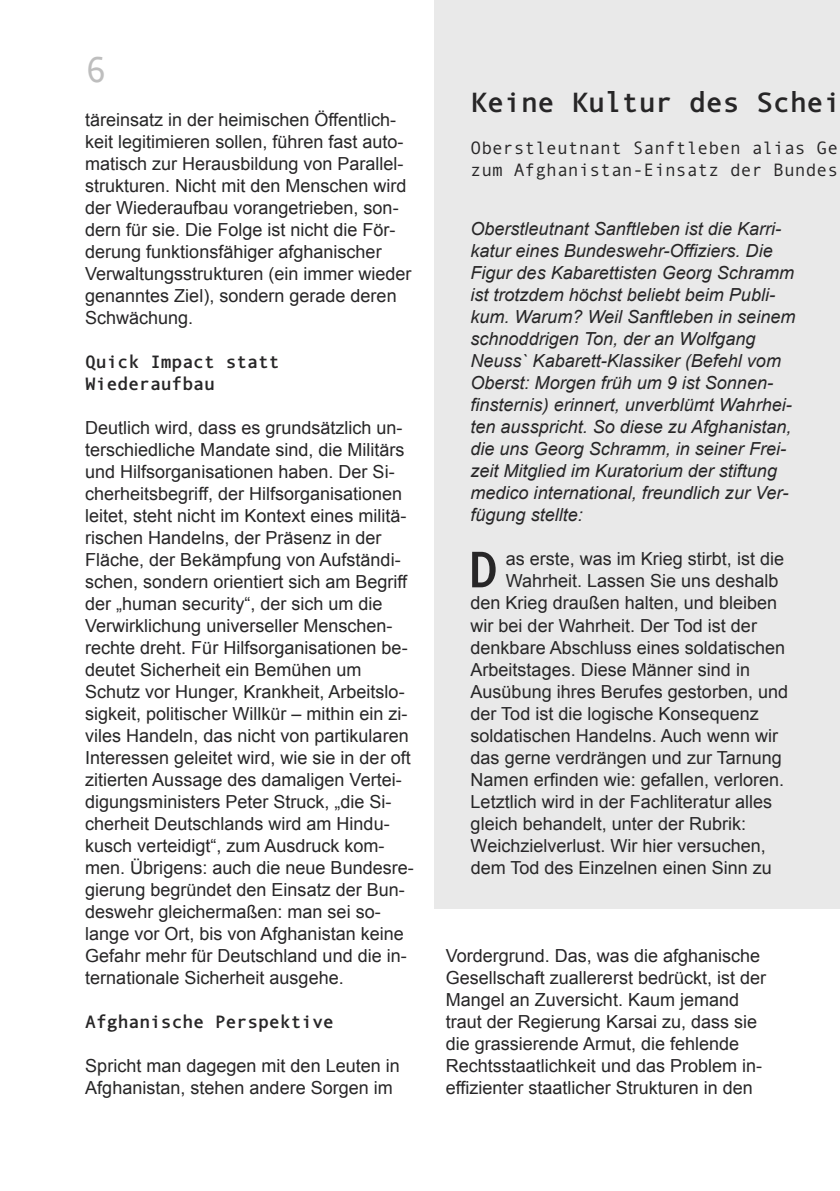
<style>
.page{position:relative;width:840px;height:1191px;background:#fff}
.page>*{position:absolute;margin:0;border:0;box-sizing:border-box;transform-origin:0 0}
.t1{font:700 51.6px "Andale Mono";color:#272627}
.t2{font:36px "Andale Mono";color:#bebebe}
.t3{font:700 28px "Andale Mono";color:#272627}
.t4{font:18px/22px "Arial";color:#272627}
.t5{font:italic 18px/22px "Arial";color:#272627}
.t6{font:18px/22px "Andale Mono";color:#272627}
.t7{font:700 18px/22px "Andale Mono";color:#272627}
</style>
<div class="page">
<div style="left:434px;top:0;width:405px;height:908px;background:#e9e9e9"></div>
<h2 class="t2" style="left:85px;top:49px;width:23px">6</h2>
<p class="t4" style="left:85px;top:108px;width:328px">täreinsatz in der heimischen Öffentlich&shy;keit legitimieren sollen, führen fast auto&shy;matisch zur Herausbildung von Parallel&shy;strukturen. Nicht mit den Menschen wird der Wiederaufbau vorangetrieben, son&shy;dern für sie. Die Folge ist nicht die För&shy;derung funktionsfähiger afghanischer Verwaltungsstrukturen (ein immer wieder genanntes Ziel), sondern gerade deren Schwächung.</p>
<p class="t7" style="left:85px;top:352px;width:196px">Quick Impact statt<br>Wiederaufbau</p>
<p class="t4" style="left:85px;top:416px;width:330px">Deutlich wird, dass es grundsätzlich un&shy;terschiedliche Mandate sind, die Militärs und Hilfsorganisationen haben. Der Si&shy;cherheitsbegriff, der Hilfsorganisationen leitet, steht nicht im Kontext eines militä&shy;rischen Handelns, der Präsenz in der Fläche, der Bekämpfung von Aufständi&shy;schen, sondern orientiert sich am Begriff der „human security“, der sich um die Verwirklichung universeller Menschen&shy;rechte dreht. Für Hilfsorganisationen be&shy;deutet Sicherheit ein Bemühen um Schutz vor Hunger, Krankheit, Arbeitslo&shy;sigkeit, politischer Willkür – mithin ein zi&shy;viles Handeln, das nicht von partikularen Interessen geleitet wird, wie sie in der oft zitierten Aussage des damaligen Vertei&shy;digungsministers Peter Struck, „die Si&shy;cherheit Deutschlands wird am Hindu&shy;kusch verteidigt“, zum Ausdruck kom&shy;men. Übrigens: auch die neue Bundesre&shy;gierung begründet den Einsatz der Bun&shy;deswehr gleichermaßen: man sei so&shy;lange vor Ort, bis von Afghanistan keine Gefahr mehr für Deutschland und die in&shy;ternationale Sicherheit ausgehe.</p>
<p class="t7" style="left:85px;top:1012px;width:250px">Afghanische Perspektive</p>
<p class="t4" style="left:85px;top:1054px;width:316px">Spricht man dagegen mit den Leuten in<br>Afghanistan, stehen andere Sorgen im</p>
<h3 class="t3" style="left:470px;top:91px;width:371px">Keine Kultur des Schei</h3>
<p class="t6" style="left:470px;top:139px;width:369px">Oberstleutnant Sanftleben alias Ge zum Afghanistan-Einsatz der Bundes</p>
<p class="t5" style="left:470px;top:218px;width:326px">Oberstleutnant Sanftleben ist die Karri&shy;katur eines Bundeswehr-Offiziers. Die Figur des Kabarettisten Georg Schramm ist trotzdem höchst beliebt beim Publi&shy;kum. Warum? Weil Sanftleben in seinem schnoddrigen Ton, der an Wolfgang Neuss` Kabarett-Klassiker (Befehl vom Oberst: Morgen früh um 9 ist Sonnen&shy;finsternis) erinnert, unverblümt Wahrhei&shy;ten ausspricht. So diese zu Afghanistan, die uns Georg Schramm, in seiner Frei&shy;zeit Mitglied im Kuratorium der stiftung medico international, freundlich zur Ver&shy;fügung stellte:</p>
<p class="t4" style="left:505px;top:548px;width:280px">as erste, was im Krieg stirbt, ist die</p>
<p class="t4" style="left:505px;top:570px;width:274px">Wahrheit. Lassen Sie uns deshalb</p>
<p class="t4" style="left:470px;top:592px;width:308px">den Krieg draußen halten, und bleiben</p>
<p class="t4" style="left:470px;top:614px;width:288px">wir bei der Wahrheit. Der Tod ist der</p>
<p class="t4" style="left:470px;top:636px;width:316px">denkbare Abschluss eines soldatischen</p>
<p class="t4" style="left:470px;top:658px;width:281px">Arbeitstages. Diese Männer sind in</p>
<p class="t4" style="left:470px;top:680px;width:319px">Ausübung ihres Berufes gestorben, und</p>
<p class="t4" style="left:470px;top:702px;width:289px">der Tod ist die logische Konsequenz</p>
<p class="t4" style="left:470px;top:724px;width:309px">soldatischen Handelns. Auch wenn wir</p>
<p class="t4" style="left:470px;top:746px;width:312px">das gerne verdrängen und zur Tarnung</p>
<p class="t4" style="left:470px;top:768px;width:315px">Namen erfinden wie: gefallen, verloren.</p>
<p class="t4" style="left:470px;top:790px;width:303px">Letztlich wird in der Fachliteratur alles</p>
<p class="t4" style="left:470px;top:812px;width:277px">gleich behandelt, unter der Rubrik:</p>
<p class="t4" style="left:470px;top:834px;width:296px">Weichzielverlust. Wir hier versuchen,</p>
<p class="t4" style="left:470px;top:856px;width:302px">dem Tod des Einzelnen einen Sinn zu</p>
<h1 class="t1" style="left:467px;top:548px;width:32px">D</h1>
<p class="t4" style="left:445px;top:944px;width:322px">Vordergrund. Das, was die afghanische Gesellschaft zuallererst bedrückt, ist der Mangel an Zuversicht. Kaum jemand traut der Regierung Karsai zu, dass sie die grassierende Armut, die fehlende Rechtsstaatlichkeit und das Problem in&shy;effizienter staatlicher Strukturen in den</p>
</div>
